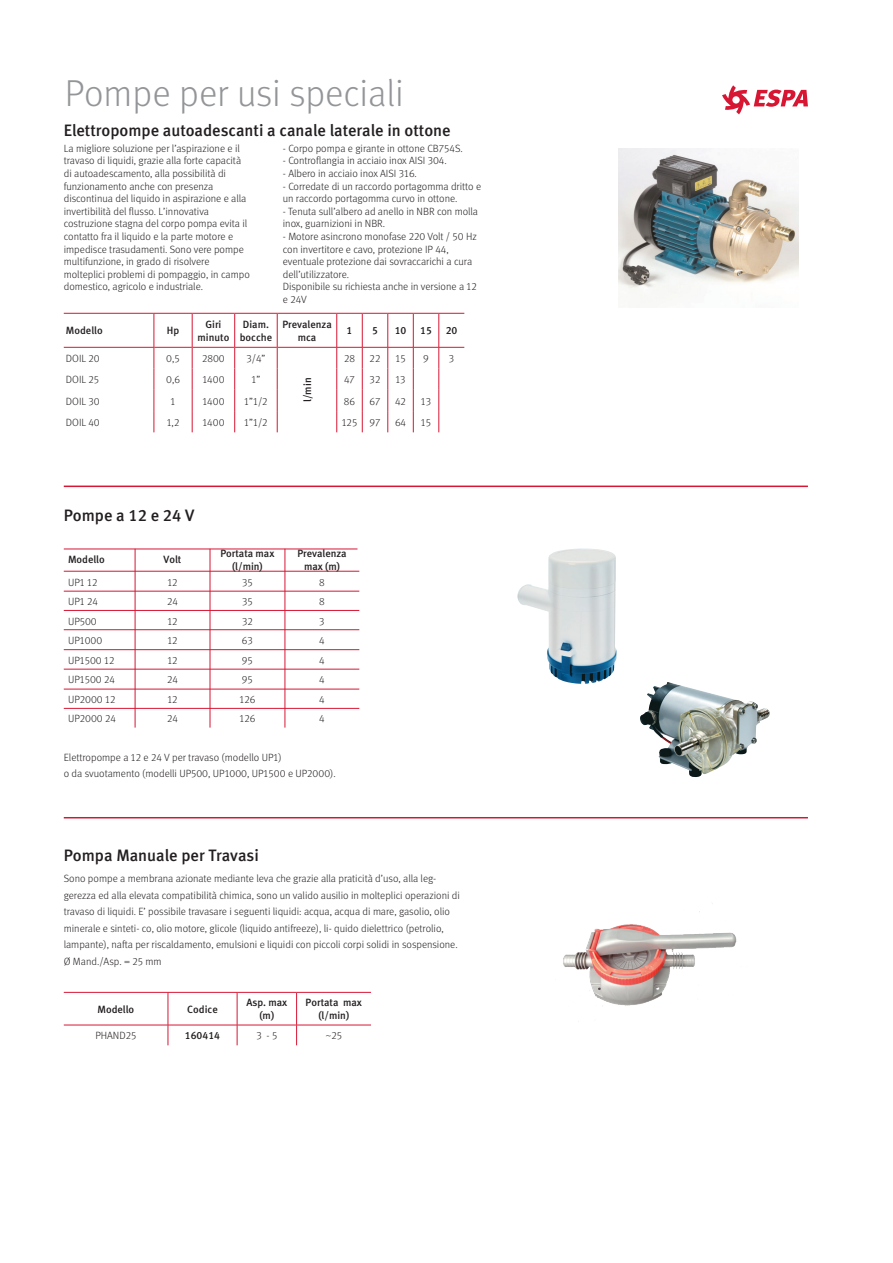
<style>
.page{position:relative;width:893px;height:1263px;background:#fff}
.page>*{position:absolute;margin:0;border:0;box-sizing:border-box;transform-origin:0 0}
.t1{font:37.5px "Meta Light LF";color:#939598}
.t2{font:16.5px "Meta Medium LF";color:#231f20}
.t3{font:10.5px/19.5px "Meta Light LF";color:#231f20}
.t4{font:10.5px/12.6px "Meta Medium LF";color:#231f20;text-align:center}
</style>
<div class="page">
<svg style="left:722px;top:85px;width:86px;height:29px"></svg>
<div style="left:732px;top:96px;width:8px;height:8px;background:#fff;border-radius:50%"></div>
<hr style="left:64px;top:817px;width:744px;height:1px;background:#d71634">
<hr style="left:64px;top:669px;width:295px;height:1px;background:#d71634">
<hr style="left:64px;top:708px;width:295px;height:1px;background:#d71634">
<hr style="left:64px;top:689px;width:295px;height:1px;background:#d71634">
<hr style="left:64px;top:629px;width:295px;height:1px;background:#d71634">
<hr style="left:64px;top:649px;width:295px;height:1px;background:#d71634">
<hr style="left:64px;top:571px;width:295px;height:1px;background:#d71634">
<hr style="left:64px;top:610px;width:295px;height:1px;background:#d71634">
<hr style="left:64px;top:591px;width:295px;height:1px;background:#d71634">
<hr style="left:64px;top:549px;width:293px;height:1px;background:#d71634">
<hr style="left:285px;top:549px;width:1px;height:179px;background:#d71634">
<hr style="left:210px;top:549px;width:1px;height:179px;background:#d71634">
<hr style="left:135px;top:549px;width:1px;height:179px;background:#d71634">
<img style="left:517px;top:549px;width:100px;height:135px">
<img style="left:640px;top:682px;width:117px;height:95px">
<hr style="left:64px;top:486px;width:744px;height:1px;background:#d71634">
<img style="left:619px;top:149px;width:179px;height:154px">
<svg style="left:64px;top:314px;width:400px;height:118px"></svg>
<hr style="left:336px;top:314px;width:1px;height:33px;background:#d71634">
<hr style="left:362px;top:314px;width:1px;height:33px;background:#d71634">
<hr style="left:388px;top:314px;width:1px;height:33px;background:#d71634">
<hr style="left:413px;top:314px;width:1px;height:33px;background:#d71634">
<hr style="left:439px;top:314px;width:1px;height:33px;background:#d71634">
<hr style="left:154px;top:347px;width:38px;height:1px;background:#d71634">
<hr style="left:64px;top:313px;width:90px;height:1px;background:#d71634">
<hr style="left:154px;top:313px;width:38px;height:1px;background:#d71634">
<hr style="left:192px;top:313px;width:43px;height:1px;background:#d71634">
<hr style="left:235px;top:313px;width:42px;height:1px;background:#d71634">
<hr style="left:277px;top:313px;width:60px;height:1px;background:#d71634">
<svg style="left:337px;top:313px;width:127px;height:1px"></svg>
<hr style="left:278px;top:347px;width:59px;height:1px;background:#d71634">
<svg style="left:336px;top:347px;width:128px;height:85px"></svg>
<hr style="left:193px;top:347px;width:41px;height:1px;background:#d71634">
<hr style="left:235px;top:347px;width:42px;height:1px;background:#d71634">
<hr style="left:154px;top:314px;width:1px;height:33px;background:#d71634">
<svg style="left:154px;top:348px;width:1px;height:84px"></svg>
<hr style="left:234px;top:314px;width:1px;height:33px;background:#d71634">
<hr style="left:277px;top:314px;width:1px;height:33px;background:#d71634">
<svg style="left:234px;top:347px;width:1px;height:85px"></svg>
<svg style="left:277px;top:347px;width:1px;height:85px"></svg>
<hr style="left:192px;top:314px;width:1px;height:33px;background:#d71634">
<svg style="left:192px;top:347px;width:1px;height:85px"></svg>
<hr style="left:64px;top:347px;width:90px;height:1px;background:#d71634">
<img style="left:563px;top:903px;width:174px;height:103px">
<hr style="left:237px;top:992px;width:1px;height:33px;background:#d71634">
<hr style="left:296px;top:992px;width:1px;height:33px;background:#d71634">
<svg style="left:237px;top:1026px;width:1px;height:19px"></svg>
<svg style="left:296px;top:1026px;width:1px;height:19px"></svg>
<hr style="left:64px;top:1025px;width:104px;height:1px;background:#d71634">
<hr style="left:168px;top:1025px;width:69px;height:1px;background:#d71634">
<hr style="left:237px;top:1025px;width:60px;height:1px;background:#d71634">
<hr style="left:297px;top:1025px;width:74px;height:1px;background:#d71634">
<hr style="left:64px;top:992px;width:104px;height:1px;background:#d71634">
<hr style="left:168px;top:992px;width:69px;height:1px;background:#d71634">
<hr style="left:168px;top:992px;width:1px;height:33px;background:#d71634">
<hr style="left:237px;top:992px;width:60px;height:1px;background:#d71634">
<hr style="left:297px;top:992px;width:74px;height:1px;background:#d71634">
<svg style="left:168px;top:1025px;width:1px;height:20px"></svg>
<h1 class="t1" style="left:65px;top:72px;width:341px">Pompe per usi speciali</h1>
<h2 class="t2" style="left:64px;top:121px;width:388px">Elettropompe autoadescanti a canale laterale in ottone</h2>
<p class="t3" style="left:64px;top:142px;width:187px;line-height:12.6px">La migliore soluzione per l’aspirazione e il travaso di liquidi, grazie alla forte capacità di autoadescamento, alla possibilità di funzionamento anche con presenza discontinua del liquido in aspirazione e alla invertibilità del flusso. L’innovativa costruzione stagna del corpo pompa evita il contatto fra il liquido e la parte motore e impedisce trasudamenti. Sono vere pompe multifunzione, in grado di risolvere molteplici problemi di pompaggio, in campo domestico, agricolo e industriale.</p>
<p class="t3" style="left:283px;top:138px;width:181px">- Corpo pompa e girante in ottone CB754S.</p>
<p class="t3" style="left:283px;top:151px;width:165px">- Controflangia in acciaio inox AISI 304.</p>
<p class="t3" style="left:283px;top:164px;width:136px">- Albero in acciaio inox AISI 316.</p>
<p class="t3" style="left:283px;top:180px;width:200px;line-height:12.6px">- Corredate di un raccordo portagomma dritto e un raccordo portagomma curvo in ottone.</p>
<p class="t3" style="left:283px;top:205px;width:197px;line-height:12.6px">- Tenuta sull’albero ad anello in NBR con molla inox, guarnizioni in NBR.</p>
<p class="t3" style="left:283px;top:230px;width:196px;line-height:12.6px">- Motore asincrono monofase 220 Volt / 50 Hz con invertitore e cavo, protezione IP 44, eventuale protezione dai sovraccarichi a cura dell’utilizzatore.<br>Disponibile su richiesta anche in versione a 12 e 24V</p>
<p class="t4" style="left:66px;top:325px;width:38px">Modello</p>
<p class="t4" style="left:167px;top:325px;width:14px">Hp</p>
<p class="t4" style="left:198px;top:318px;width:33px">Giri minuto</p>
<p class="t4" style="left:240px;top:318px;width:34px">Diam. bocche</p>
<p class="t4" style="left:282px;top:318px;width:51px">Prevalenza mca</p>
<p class="t4" style="left:347px;top:325px;width:7px">1</p>
<p class="t4" style="left:372px;top:325px;width:7px">5</p>
<p class="t4" style="left:395px;top:325px;width:13px">10</p>
<p class="t4" style="left:420px;top:325px;width:13px">15</p>
<p class="t4" style="left:446px;top:325px;width:13px">20</p>
<p class="t3" style="left:66px;top:349px;width:35px">DOIL 20</p>
<p class="t3" style="left:166px;top:349px;width:15px">0,5</p>
<p class="t3" style="left:202px;top:349px;width:24px">2800</p>
<p class="t3" style="left:246px;top:349px;width:21px">3/4”</p>
<p class="t4" style="left:301px;top:402px;width:26px;rotate:-90deg">l/min</p>
<p class="t3" style="left:344px;top:349px;width:13px">28</p>
<p class="t3" style="left:370px;top:349px;width:12px">22</p>
<p class="t3" style="left:395px;top:349px;width:12px">15</p>
<p class="t3" style="left:423px;top:349px;width:7px">9</p>
<p class="t3" style="left:449px;top:349px;width:7px">3</p>
<p class="t3" style="left:66px;top:370px;width:35px">DOIL 25</p>
<p class="t3" style="left:166px;top:370px;width:15px">0,6</p>
<p class="t3" style="left:202px;top:370px;width:24px">1400</p>
<p class="t3" style="left:252px;top:370px;width:10px">1”</p>
<p class="t3" style="left:344px;top:370px;width:12px">47</p>
<p class="t3" style="left:370px;top:370px;width:12px">32</p>
<p class="t3" style="left:395px;top:370px;width:12px">13</p>
<p class="t3" style="left:66px;top:391px;width:35px">DOIL 30</p>
<p class="t3" style="left:171px;top:391px;width:6px">1</p>
<p class="t3" style="left:202px;top:391px;width:24px">1400</p>
<p class="t3" style="left:244px;top:391px;width:25px">1”1/2</p>
<p class="t3" style="left:344px;top:391px;width:13px">86</p>
<p class="t3" style="left:370px;top:391px;width:12px">67</p>
<p class="t3" style="left:395px;top:391px;width:12px">42</p>
<p class="t3" style="left:421px;top:391px;width:12px">13</p>
<p class="t3" style="left:66px;top:412px;width:35px">DOIL 40</p>
<p class="t3" style="left:167px;top:412px;width:14px">1,2</p>
<p class="t3" style="left:202px;top:412px;width:24px">1400</p>
<p class="t3" style="left:244px;top:412px;width:25px">1”1/2</p>
<p class="t3" style="left:342px;top:412px;width:40px">125 97</p>
<p class="t3" style="left:395px;top:412px;width:13px">64</p>
<p class="t3" style="left:421px;top:412px;width:12px">15</p>
<h2 class="t2" style="left:64px;top:505px;width:132px">Pompe a 12 e 24 V</h2>
<p class="t4" style="left:68px;top:554px;width:38px">Modello</p>
<p class="t3" style="left:68px;top:572px;width:49px">UP1 12<br>UP1 24<br>UP500<br>UP1000<br>UP1500 12<br>UP1500 24<br>UP2000 12<br>UP2000 24</p>
<p class="t4" style="left:164px;top:554px;width:19px">Volt</p>
<p class="t3" style="left:167px;top:572px;width:12px;text-align:justify">12<br>24<br>12<br>12<br>12<br>24<br>12<br>24</p>
<p class="t4" style="left:220px;top:547px;width:55px">Portata max (l/min)</p>
<p class="t3" style="left:239px;top:572px;width:17px">35<br>35<br>32<br>63<br>95<br>95<br>126<br>126</p>
<p class="t4" style="left:297px;top:547px;width:51px">Prevalenza max (m)</p>
<p class="t3" style="left:319px;top:572px;width:7px;text-align:justify">8<br>8<br>3<br>4<br>4<br>4<br>4<br>4</p>
<p class="t3" style="left:64px;top:749px;width:273px;line-height:16.5px">Elettropompe a 12 e 24 V per travaso (modello UP1)<br>o da svuotamento (modelli UP500, UP1000, UP1500 e UP2000).</p>
<h2 class="t2" style="left:64px;top:845px;width:197px">Pompa Manuale per Travasi</h2>
<p class="t3" style="left:64px;top:870px;width:398px;line-height:16.5px">Sono pompe a membrana azionate mediante leva che grazie alla praticità d’uso, alla leg&shy;gerezza ed alla elevata compatibilità chimica, sono un valido ausilio in molteplici operazioni di travaso di liquidi. E’ possibile travasare i seguenti liquidi: acqua, acqua di mare, gasolio, olio minerale e sinteti- co, olio motore, glicole (liquido antifreeze), li- quido dielettrico (petrolio, lampante), nafta per riscaldamento, emulsioni e liquidi con piccoli corpi solidi in sospensione.<br>Ø Mand./Asp. = 25 mm</p>
<p class="t4" style="left:97px;top:1003px;width:38px">Modello</p>
<p class="t4" style="left:187px;top:1003px;width:32px">Codice</p>
<p class="t4" style="left:246px;top:997px;width:42px">Asp. max (m)</p>
<p class="t4" style="left:306px;top:997px;width:58px">Portata max (l/min)</p>
<p class="t3" style="left:95px;top:1026px;width:43px">PHAND25</p>
<p class="t4" style="left:185px;top:1029px;width:37px">160414</p>
<p class="t3" style="left:256px;top:1026px;width:22px">3 - 5</p>
<p class="t3" style="left:325px;top:1026px;width:18px">~25</p>
</div>
